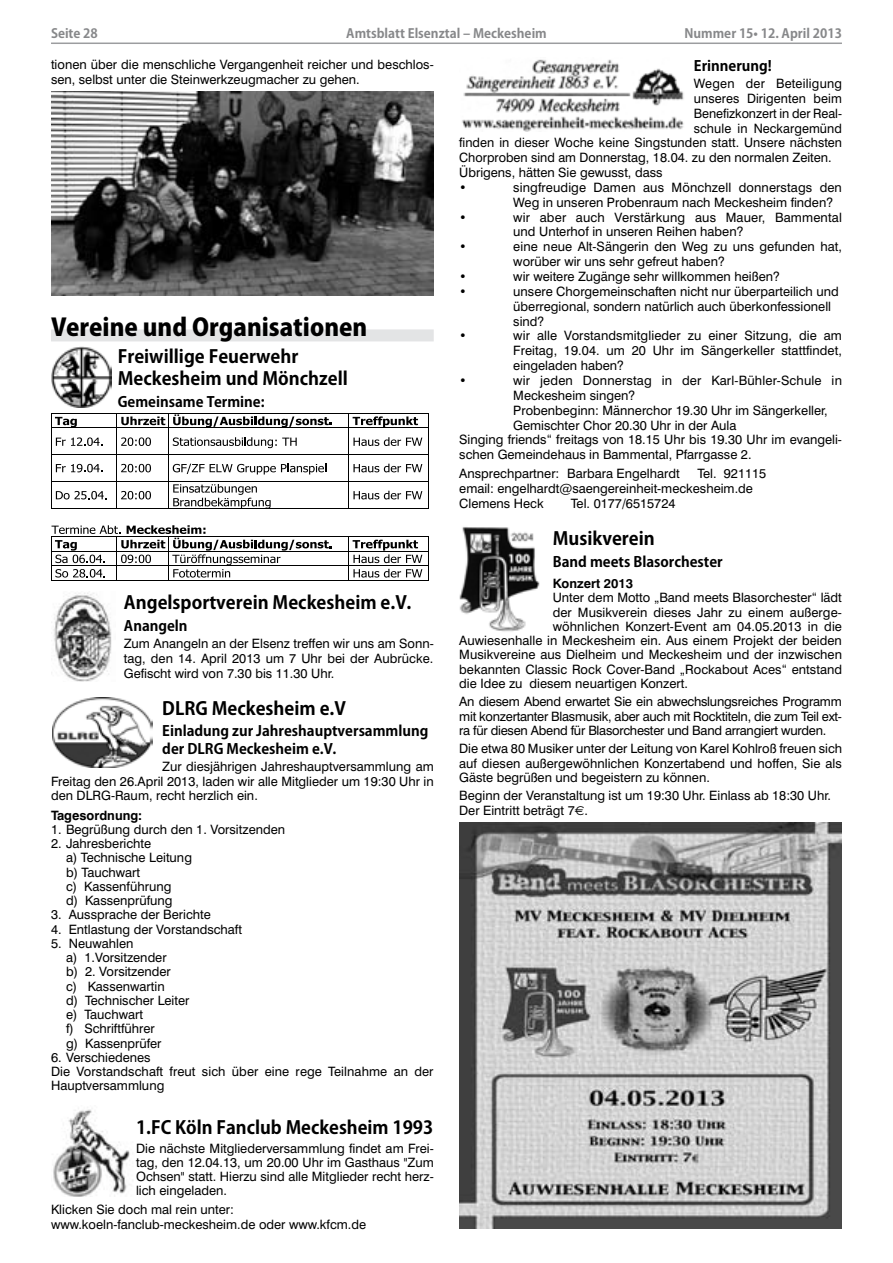
<style>
.page{position:relative;width:893px;height:1263px;background:#fff}
.page>*{position:absolute;margin:0;border:0;box-sizing:border-box;transform-origin:0 0}
.t1{font:800 24px "Koz Go Pro";color:#000}
.t2{font:700 18px/22.5px "Koz Go Pro";color:#000}
.t3{font:700 14.25px/17.2px "Koz Go Pro";color:#000}
.t4{font:12.9px/14.2px "Swiss 721 BT";color:#000}
.t5{font:700 12.9px "Swiss 721 BT";color:#000}
.t6{font:12.9px "Swiss 721 BT";letter-spacing:.02em;color:#000}
.t7{font:700 12.75px "Koz Go Pro";color:#87888a}
.s1{font-family:"Euro Sans"}
</style>
<div class="page">
<hr style="left:51px;top:43px;width:791px;height:1px;background:#9c9d9f">
<div style="left:51px;top:329px;width:383px;height:12px;background:#e3e4e5"></div>
<img style="left:51px;top:91px;width:383px;height:204px">
<img style="left:51px;top:347px;width:60px;height:60px">
<hr style="left:52px;top:413px;width:65px;height:1px;background:#000">
<hr style="left:169px;top:413px;width:180px;height:1px;background:#000">
<hr style="left:349px;top:413px;width:79px;height:1px;background:#000">
<hr style="left:52px;top:428px;width:65px;height:1px;background:#000">
<hr style="left:169px;top:428px;width:180px;height:1px;background:#000">
<hr style="left:349px;top:428px;width:79px;height:1px;background:#000">
<hr style="left:52px;top:454px;width:65px;height:1px;background:#000">
<hr style="left:169px;top:454px;width:180px;height:1px;background:#000">
<hr style="left:349px;top:454px;width:79px;height:1px;background:#000">
<hr style="left:52px;top:481px;width:65px;height:1px;background:#000">
<hr style="left:169px;top:481px;width:180px;height:1px;background:#000">
<hr style="left:349px;top:481px;width:79px;height:1px;background:#000">
<svg style="left:51px;top:413px;width:56px;height:96px"></svg>
<hr style="left:52px;top:509px;width:65px;height:1px;background:#000">
<svg style="left:117px;top:413px;width:215px;height:96px"></svg>
<hr style="left:169px;top:509px;width:180px;height:1px;background:#000">
<svg style="left:349px;top:416px;width:73px;height:93px"></svg>
<hr style="left:349px;top:509px;width:79px;height:1px;background:#000">
<svg style="left:428px;top:413px;width:1px;height:96px"></svg>
<hr style="left:169px;top:536px;width:180px;height:1px;background:#000">
<hr style="left:349px;top:536px;width:79px;height:1px;background:#000">
<hr style="left:169px;top:551px;width:180px;height:1px;background:#000">
<hr style="left:349px;top:551px;width:79px;height:1px;background:#000">
<hr style="left:169px;top:565px;width:180px;height:1px;background:#000">
<hr style="left:349px;top:565px;width:79px;height:1px;background:#000">
<svg style="left:51px;top:525px;width:281px;height:56px"></svg>
<hr style="left:169px;top:580px;width:180px;height:1px;background:#000">
<svg style="left:352px;top:539px;width:70px;height:39px"></svg>
<hr style="left:349px;top:580px;width:79px;height:1px;background:#000">
<svg style="left:428px;top:536px;width:1px;height:45px"></svg>
<img style="left:53px;top:1109px;width:80px;height:88px">
<img style="left:462px;top:59px;width:222px;height:72px">
<img style="left:459px;top:527px;width:81px;height:105px">
<img style="left:459px;top:823px;width:383px;height:406px">
<img style="left:52px;top:697px;width:100px;height:70px">
<img style="left:51px;top:593px;width:61px;height:89px">
<p class="t7" style="left:346px;top:25px;width:202px">Amtsblatt Elsenztal – Meckesheim</p>
<p class="t4" style="left:51px;top:57px;width:384px;line-height:14.9px">tionen über die menschliche Vergangenheit reicher und beschlos&shy;sen, selbst unter die Steinwerkzeugmacher zu gehen.</p>
<p class="t7" style="left:51px;top:25px;width:48px">Seite 28</p>
<p class="t7" style="left:684px;top:25px;width:159px">Nummer 15• 12. April 2013</p>
<p class="t3" style="left:694px;top:58px;width:79px">Erinnerung!</p>
<p class="t6" style="left:694px;top:76px;width:150px">Wegen der Beteiligung</p>
<p class="t4" style="left:694px;top:91px;width:150px">unseres Dirigenten beim</p>
<p class="t4" style="left:694px;top:106px;width:150px">Benefizkonzert in der Real-</p>
<p class="t4" style="left:694px;top:121px;width:150px">schule in Neckargemünd</p>
<p class="t4" style="left:459px;top:136px;width:384px">finden in dieser Woche keine Singstunden statt. Unsere nächsten</p>
<p class="t4" style="left:459px;top:150px;width:374px">Chorproben sind am Donnerstag, 18.04. zu den normalen Zeiten.</p>
<p class="t4" style="left:459px;top:165px;width:205px">Übrigens, hätten Sie gewusst, dass</p>
<p class="t4" style="left:459px;top:180px;width:9px">•</p>
<p class="t4" style="left:513px;top:180px;width:330px;line-height:14.9px">singfreudige Damen aus Mönchzell donnerstags den<br>Weg in unseren Probenraum nach Meckesheim finden?</p>
<p class="t4" style="left:459px;top:210px;width:9px">•</p>
<p class="t4" style="left:513px;top:209px;width:330px;line-height:14.9px">wir aber auch Verstärkung aus Mauer, Bammental und Unterhof in unseren Reihen haben?</p>
<p class="t4" style="left:459px;top:239px;width:9px">•</p>
<p class="t4" style="left:513px;top:239px;width:330px;line-height:14.9px">eine neue Alt-Sängerin den Weg zu uns gefunden hat, worüber wir uns sehr gefreut haben?</p>
<p class="t4" style="left:459px;top:269px;width:9px">•</p>
<p class="t4" style="left:513px;top:269px;width:268px">wir weitere Zugänge sehr willkommen heißen?</p>
<p class="t4" style="left:459px;top:284px;width:9px">•</p>
<p class="t4" style="left:513px;top:284px;width:327px;line-height:14.9px">unsere Chorgemeinschaften nicht nur überparteilich und überregional, sondern natürlich auch überkonfessionell sind?</p>
<p class="t4" style="left:459px;top:329px;width:9px">•</p>
<p class="t4" style="left:513px;top:328px;width:330px;line-height:14.9px;text-align:justify">wir alle Vorstandsmitglieder zu einer Sitzung, die am Freitag, 19.04. um 20 Uhr im Sängerkeller stattfindet, eingeladen haben?</p>
<p class="t4" style="left:459px;top:373px;width:9px">•</p>
<p class="t4" style="left:513px;top:373px;width:330px">wir jeden Donnerstag in der Karl-Bühler-Schule in</p>
<p class="t4" style="left:513px;top:388px;width:123px">Meckesheim singen?</p>
<p class="t4" style="left:513px;top:403px;width:316px">Probenbeginn: Männerchor 19.30 Uhr im Sängerkeller,</p>
<p class="t4" style="left:513px;top:418px;width:225px">Gemischter Chor 20.30 Uhr in der Aula</p>
<p class="t4" style="left:459px;top:433px;width:384px">Singing friends“ freitags von 18.15 Uhr bis 19.30 Uhr im evangeli-</p>
<p class="t4" style="left:459px;top:447px;width:294px">schen Gemeindehaus in Bammental, Pfarrgasse 2.</p>
<p class="t4" style="left:459px;top:466px;width:222px">Ansprechpartner: Barbara Engelhardt</p>
<h1 class="t1" style="left:51px;top:311px;width:318px">Vereine und Organisationen</h1>
<h2 class="t2" style="left:118px;top:346px;width:232px">Freiwillige Feuerwehr<br>Meckesheim und Mönchzell</h2>
<p class="t3" style="left:118px;top:394px;width:148px">Gemeinsame Termine:</p>
<p class="t4" style="left:459px;top:466px;width:309px;line-height:14.9px;text-indent:238px">Tel. 921115 email: engelhardt@saengereinheit-meckesheim.de<br>Clemens Heck</p>
<p class="t4" style="left:571px;top:496px;width:106px">Tel. 0177/6515724</p>
<h2 class="t2" style="left:553px;top:529px;width:104px">Musikverein</h2>
<p class="t3" style="left:553px;top:554px;width:171px">Band meets Blasorchester</p>
<p class="t5" style="left:553px;top:576px;width:82px">Konzert 2013</p>
<p class="t4" style="left:553px;top:591px;width:291px">Unter dem Motto „Band meets Blasorchester“ lädt</p>
<p class="t4" style="left:553px;top:605px;width:291px">der Musikverein dieses Jahr zu einem außerge-</p>
<p class="t4" style="left:553px;top:619px;width:291px">wöhnlichen Konzert-Event am 04.05.2013 in die</p>
<p class="t4" style="left:459px;top:633px;width:384px">Auwiesenhalle in Meckesheim ein. Aus einem Projekt der beiden</p>
<p class="t4" style="left:459px;top:648px;width:384px">Musikvereine aus Dielheim und Meckesheim und der inzwischen</p>
<p class="t4" style="left:459px;top:662px;width:384px">bekannten Classic Rock Cover-Band „Rockabout Aces“ entstand</p>
<p class="t4" style="left:459px;top:676px;width:230px">die Idee zu diesem neuartigen Konzert.</p>
<p class="t4" style="left:459px;top:695px;width:384px;text-align:justify">An diesem Abend erwartet Sie ein abwechslungsreiches Programm mit konzertanter Blasmusik, aber auch mit Rocktiteln, die zum Teil ext&shy;ra für diesen Abend für Blasorchester und Band arrangiert wurden.</p>
<p class="t4" style="left:459px;top:742px;width:384px;text-align:justify">Die etwa 80 Musiker unter der Leitung von Karel Kohlroß freuen sich auf diesen außergewöhnlichen Konzertabend und hoffen, Sie als Gäste begrüßen und begeistern zu können.</p>
<p class="t4" style="left:459px;top:789px;width:373px">Beginn der Veranstaltung ist um 19:30 Uhr. Einlass ab 18:30 Uhr.<br>Der Eintritt beträgt 7<span class="s1">€</span>.</p>
<h2 class="t2" style="left:124px;top:593px;width:289px">Angelsportverein Meckesheim e.V.</h2>
<p class="t3" style="left:124px;top:618px;width:65px">Anangeln</p>
<p class="t4" style="left:124px;top:636px;width:311px;line-height:14.9px;text-align:justify">Zum Anangeln an der Elsenz treffen wir uns am Sonn&shy;tag, den 14. April 2013 um 7 Uhr bei der Aubrücke.<br>Gefischt wird von 7.30 bis 11.30 Uhr.</p>
<h2 class="t2" style="left:162px;top:698px;width:185px">DLRG Meckesheim e.V</h2>
<p class="t3" style="left:162px;top:723px;width:268px">Einladung zur Jahreshauptversammlung der DLRG Meckesheim e.V.</p>
<p class="t4" style="left:51px;top:759px;width:384px;line-height:14.9px;text-align:justify;text-indent:111px">Zur diesjährigen Jahreshauptversammlung am Freitag den 26.April 2013, laden wir alle Mitglieder um 19:30 Uhr in den DLRG-Raum, recht herzlich ein.</p>
<p class="t5" style="left:51px;top:807px;width:93px">Tagesordnung:</p>
<p class="t4" style="left:51px;top:822px;width:236px">1. Begrüßung durch den 1. Vorsitzenden</p>
<p class="t4" style="left:66px;top:836px;width:127px;text-indent:-15px">2. Jahresberichte<br>a) Technische Leitung b) Tauchwart<br>c) Kassenführung<br>d) Kassenprüfung</p>
<p class="t4" style="left:51px;top:907px;width:161px">3. Aussprache der Berichte</p>
<p class="t4" style="left:51px;top:922px;width:192px">4. Entlastung der Vorstandschaft</p>
<p class="t4" style="left:66px;top:936px;width:125px;text-indent:-15px">5. Neuwahlen<br>a) 1.Vorsitzender<br>b) 2. Vorsitzender<br>c) Kassenwartin<br>d) Technischer Leiter e) Tauchwart<br>f) Schriftführer<br>g) Kassenprüfer</p>
<p class="t4" style="left:51px;top:1050px;width:384px">6. Verschiedenes<br>Die Vorstandschaft freut sich über eine rege Teilnahme an der<br>Hauptversammlung</p>
<h2 class="t2" style="left:136px;top:1117px;width:299px">1.FC Köln Fanclub Meckesheim 1993</h2>
<p class="t4" style="left:136px;top:1141px;width:299px;text-align:justify">Die nächste Mitgliederversammlung findet am Frei&shy;tag, den 12.04.13, um 20.00 Uhr im Gasthaus "Zum Ochsen" statt. Hierzu sind alle Mitglieder recht herz&shy;lich eingeladen.</p>
<p class="t4" style="left:51px;top:1202px;width:317px;line-height:14.9px">Klicken Sie doch mal rein unter: www.koeln-fanclub-meckesheim.de oder www.kfcm.de</p>
</div>
